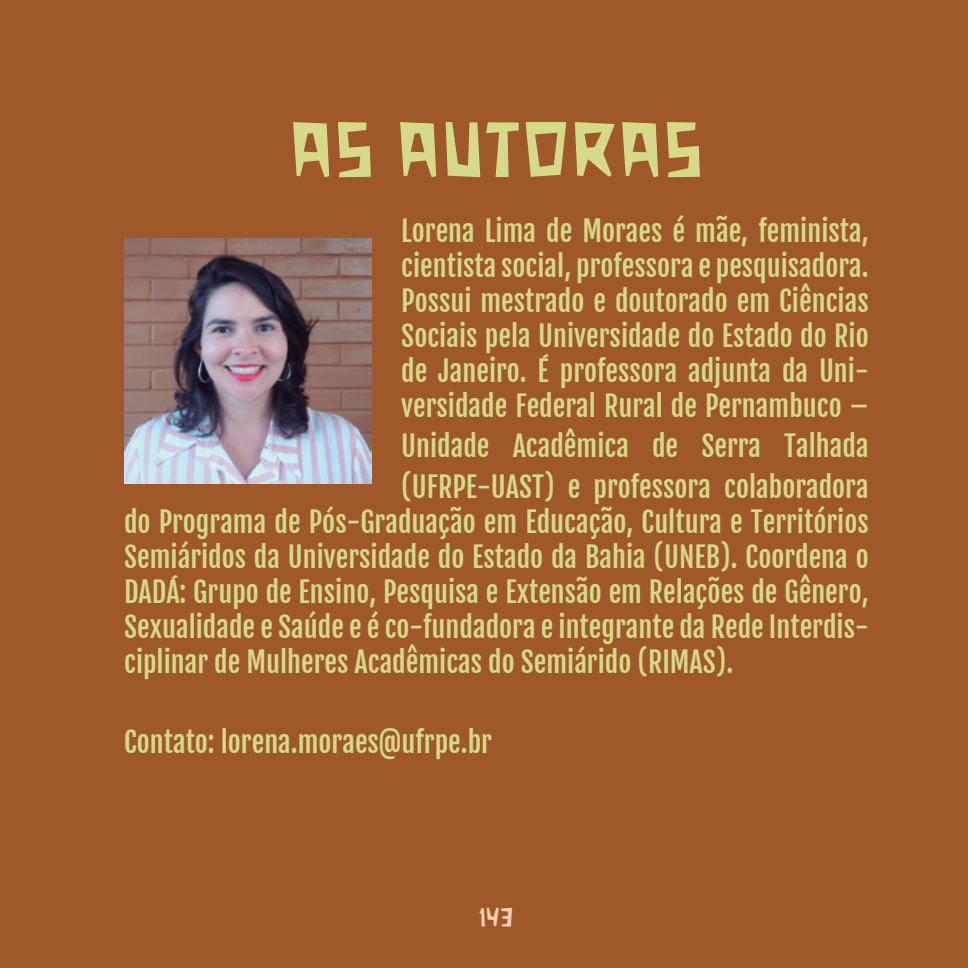
<style>
.page{position:relative;width:968px;height:968px;background:#fff}
.page>*{position:absolute;margin:0;border:0;box-sizing:border-box;transform-origin:0 0}
.TÍTULOS_1{font:84px "Xilosa";letter-spacing:-.005em;color:#d6da88}
.TEXTOS_1{font:28px/35px "Fjalla One";color:#d6d989;text-align:justify}
.t1{font:28px "Xilosa";color:#fdd0b4}
</style>
<div class="page">
<div style="left:0;top:0;width:967px;height:967px;background:#9e5829"></div>
<img style="left:124px;top:238px;width:247px;height:246px">
<p class="TÍTULOS_1" style="left:288px;top:102px;width:417px">AS AUTORAS</p>
<p class="TEXTOS_1" style="left:401px;top:213px;width:469px">Lorena Lima de Moraes é mãe, feminista, cientista social, professora e pesquisadora.<br>Possui mestrado e doutorado em Ciências Sociais pela Universidade do Estado do Rio de Janeiro. É professora adjunta da Uni&shy;versidade Federal Rural de Pernambuco –</p>
<p class="TEXTOS_1" style="left:401px;top:429px;width:469px">Unidade Acadêmica de Serra Talhada</p>
<p class="TEXTOS_1" style="left:124px;top:469px;width:746px;text-indent:277px">(UFRPE-UAST) e professora colaboradora do Programa de Pós-Graduação em Educação, Cultura e Territórios Semiáridos da Universidade do Estado da Bahia (UNEB). Coordena o DADÁ: Grupo de Ensino, Pesquisa e Extensão em Relações de Gênero, Sexualidade e Saúde e é co-fundadora e integrante da Rede Interdis&shy;ciplinar de Mulheres Acadêmicas do Semiárido (RIMAS).</p>
<p class="TEXTOS_1" style="left:124px;top:724px;width:369px">Contato: lorena.moraes@ufrpe.br</p>
<p class="t1" style="left:479px;top:901px;width:36px">143</p>
</div>
